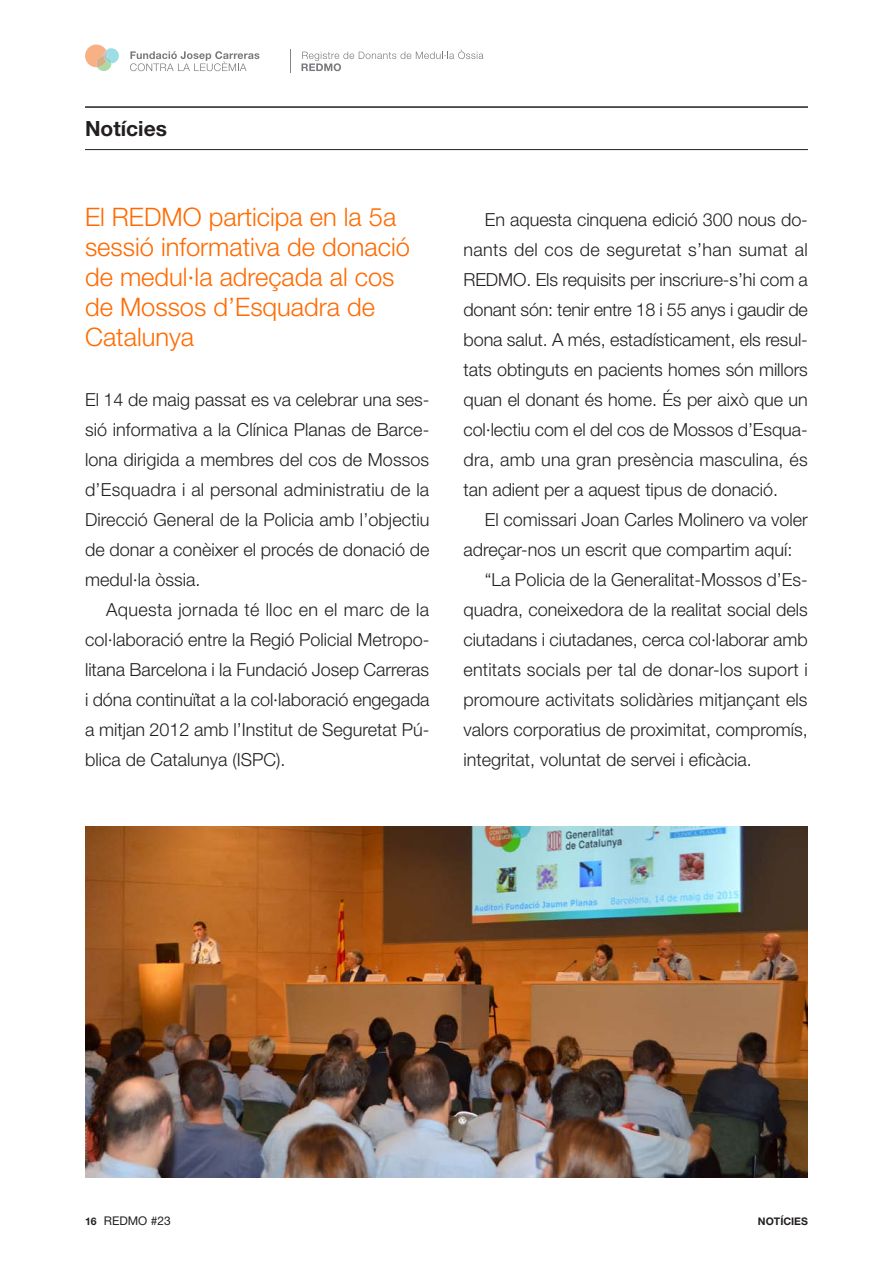
<style>
.page{position:relative;width:893px;height:1263px;background:#fff}
.page>*{position:absolute;margin:0;border:0;box-sizing:border-box;transform-origin:0 0}
.t1{font:300 25.5px/30px "Helvetica Neue LT";color:#ff6a00}
.t2{font:700 21px "Helvetica Neue LT";color:#231f20}
.t3{font:300 18px/30px "Helvetica Neue LT";color:#231f20;text-align:justify}
.t4{font:12px "Helvetica Neue LT";color:#231f20}
.t5{font:700 10.5px "Helvetica Neue LT";color:#231f20}
.s1{font-weight:700;font-size:10.5px}
</style>
<div class="page">
<img style="left:85px;top:826px;width:723px;height:352px">
<hr style="left:85px;top:149px;width:723px;height:1px;background:#231f20">
<hr style="left:85px;top:106px;width:723px;height:2px;background:#231f20">
<p class="t2" style="left:85px;top:115px;width:84px">Notícies</p>
<p class="t1" style="left:85px;top:202px;width:326px">El REDMO participa en la 5a sessió informativa de donació de medul·la adreçada al cos de Mossos d’Esquadra de<br>Catalunya</p>
<p class="t3" style="left:85px;top:385px;width:346px">El 14 de maig passat es va celebrar una ses&shy;sió informativa a la Clínica Planas de Barce&shy;lona dirigida a membres del cos de Mossos d’Esquadra i al personal administratiu de la Direcció General de la Policia amb l’objectiu de donar a conèixer el procés de donació de medul·la òssia.</p>
<p class="t3" style="left:85px;top:595px;width:346px;text-indent:21px">Aquesta jornada té lloc en el marc de la col·laboració entre la Regió Policial Metropo&shy;litana Barcelona i la Fundació Josep Carreras i dóna continuïtat a la col·laboració engegada a mitjan 2012 amb l’Institut de Seguretat Pú&shy;blica de Catalunya (ISPC).</p>
<p class="t3" style="left:463px;top:205px;width:346px;text-indent:21px">En aquesta cinquena edició 300 nous do&shy;nants del cos de seguretat s’han sumat al REDMO. Els requisits per inscriure-s’hi com a donant són: tenir entre 18 i 55 anys i gaudir de bona salut. A més, estadísticament, els resul&shy;tats obtinguts en pacients homes són millors quan el donant és home. És per això que un col·lectiu com el del cos de Mossos d’Esqua&shy;dra, amb una gran presència masculina, és tan adient per a aquest tipus de donació.</p>
<p class="t3" style="left:463px;top:505px;width:346px;text-indent:21px">El comissari Joan Carles Molinero va voler adreçar-nos un escrit que compartim aquí:</p>
<p class="t3" style="left:463px;top:565px;width:346px;text-indent:21px">“La Policia de la Generalitat-Mossos d’Es&shy;quadra, coneixedora de la realitat social dels ciutadans i ciutadanes, cerca col·laborar amb entitats socials per tal de donar-los suport i promoure activitats solidàries mitjançant els valors corporatius de proximitat, compromís, integritat, voluntat de servei i eficàcia.</p>
<p class="t4" style="left:85px;top:1214px;width:87px"><span class="s1">16</span> REDMO #23</p>
<p class="t5" style="left:758px;top:1214px;width:51px">NOTÍCIES</p>
</div>
